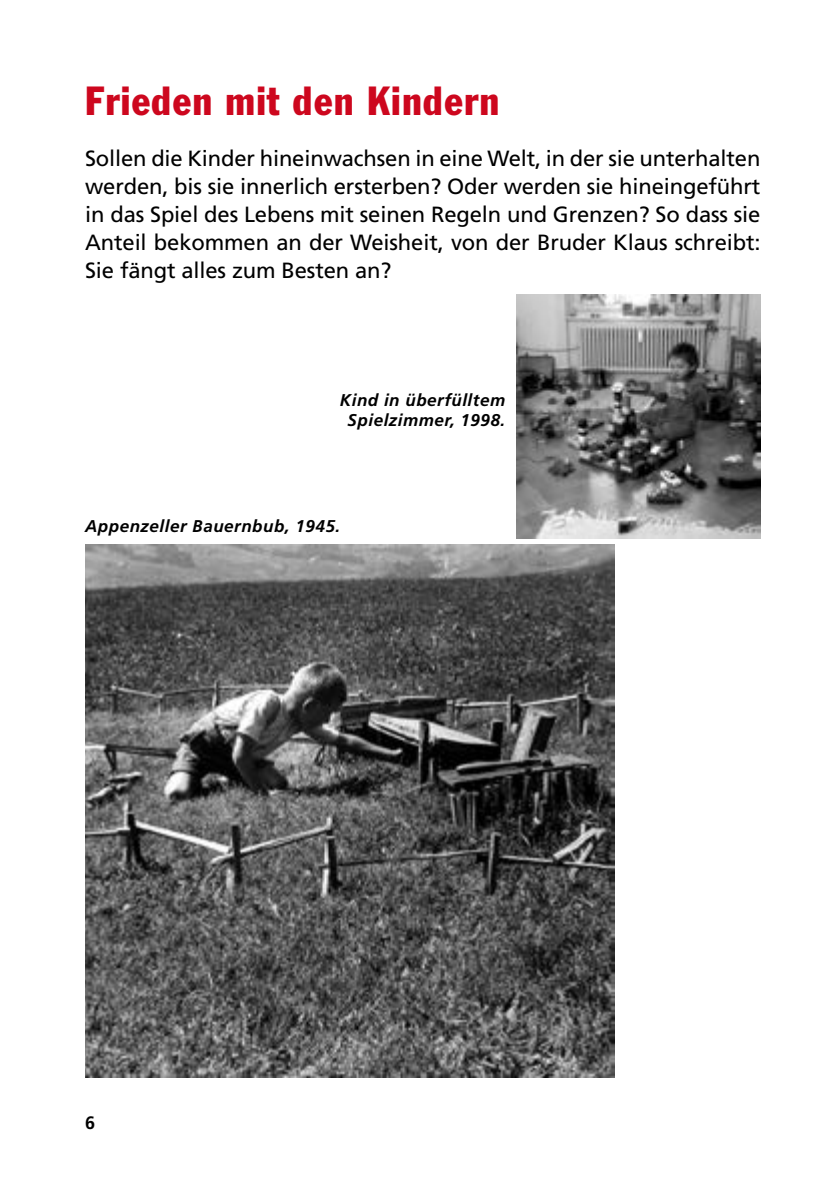
<style>
.page{position:relative;width:840px;height:1191px;background:#fff}
.page>*{position:absolute;margin:0;border:0;box-sizing:border-box;transform-origin:0 0}
.kolumnentitel_innen{font:condensed 40px "Franklin Gothic Std";letter-spacing:.03em;color:#cd071e}
.grundtext_innen{font:22px/28px "Frutiger LT Pro";letter-spacing:-.005em;color:#000;text-align:justify}
.t1{font:700 18px "Frutiger LT Pro";color:#000}
.Bildlegenden{font:italic 700 17px/20px "Frutiger LT Pro";letter-spacing:.03em;color:#000;text-align:center}
</style>
<div class="page">
<img style="left:85px;top:544px;width:529px;height:533px">
<img style="left:516px;top:295px;width:244px;height:244px">
<p class="kolumnentitel_innen" style="left:85px;top:77px;width:415px">Frieden mit den Kindern</p>
<p class="grundtext_innen" style="left:85px;top:144px;width:676px">Sollen die Kinder hineinwachsen in eine Welt, in der sie unterhalten werden, bis sie innerlich ersterben? Oder werden sie hineingeführt in das Spiel des Lebens mit seinen Regeln und Grenzen? So dass sie Anteil bekommen an der Weisheit, von der Bruder Klaus schreibt:<br>Sie fängt alles zum Besten an?</p>
<p class="Bildlegenden" style="left:340px;top:390px;width:167px">Kind in überfülltem<br>Spielzimmer, 1998.</p>
<p class="Bildlegenden" style="left:85px;top:516px;width:256px">Appenzeller Bauernbub, 1945.</p>
<p class="t1" style="left:85px;top:1111px;width:12px">6</p>
</div>
